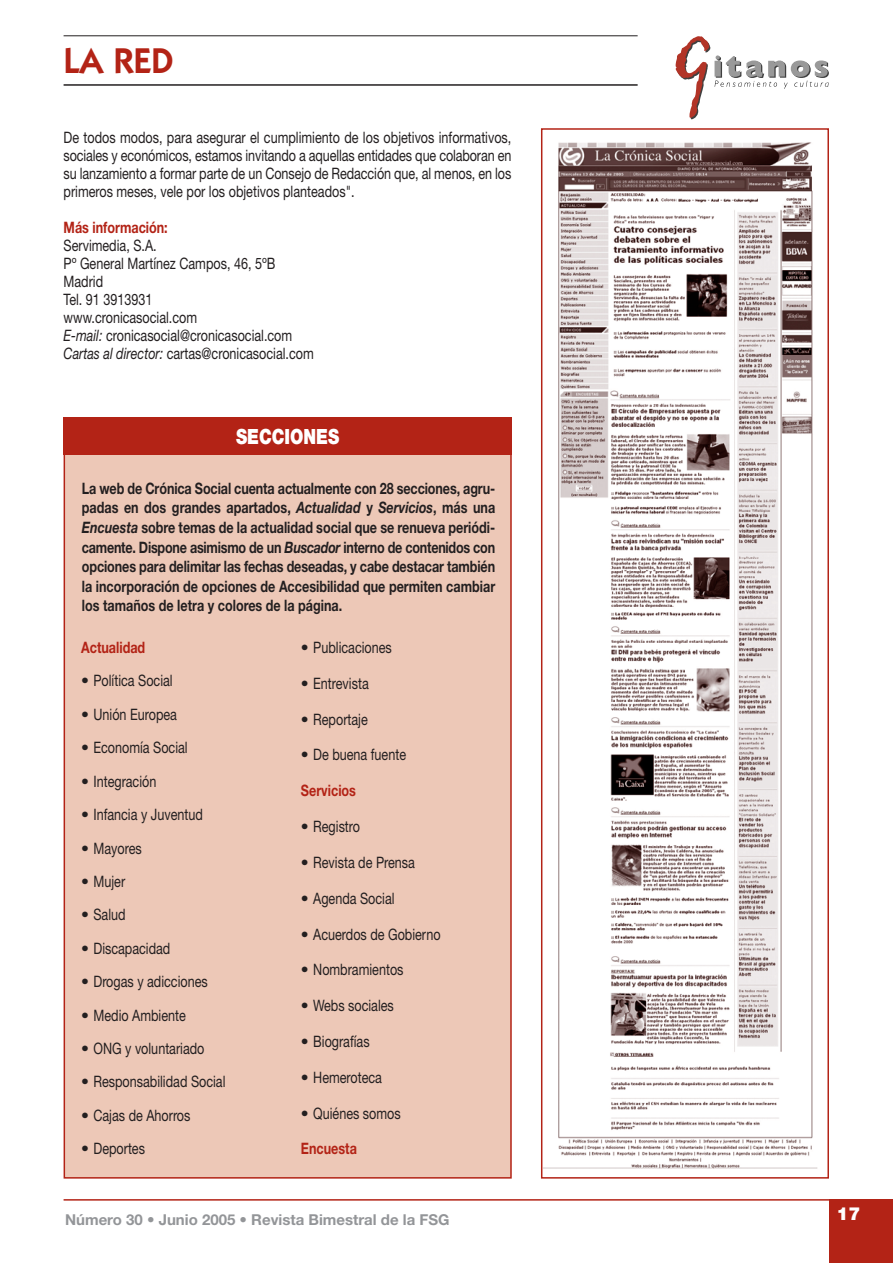
<style>
.page{position:relative;width:893px;height:1263px;background:#fff}
.page>*{position:absolute;margin:0;border:0;box-sizing:border-box;transform-origin:0 0}
.t1{font:600 36px "Itc Kabel";color:#b32316}
.t2{font:900 21px "Helvetica Neue";color:#fff;scale:.8 1}
.t3{font:900 18px "Helvetica Neue";color:#fff}
.t4{font:15.75px/18px "Helvetica Neue";color:#231f20;text-align:justify;scale:.8 1}
.t5{font:700 15.75px/19.6px "Helvetica Neue";color:#231f20;text-align:justify;scale:.8 1}
.t6{font:15.75px "Helvetica Neue";color:#231f20}
.t7{font:700 15.75px "Helvetica Neue";color:#b32316;scale:.8 1}
.t8{font:700 15px "Helvetica Neue";color:#939598}
.s1{font-style:italic}
</style>
<div class="page">
<div style="left:64px;top:427px;width:447px;height:751px;background:#edc8b7"></div>
<svg style="left:676px;top:36px;width:153px;height:83px"></svg>
<hr style="left:64px;top:84px;width:574px;height:2px;background:#231f20">
<hr style="left:64px;top:36px;width:574px;height:1px;background:#231f20">
<div style="left:829px;top:1200px;width:64px;height:63px;background:#b32316"></div>
<hr style="left:64px;top:1199px;width:829px;height:1px;background:#b32316">
<img style="left:544px;top:142px;width:274px;height:1027px">
<div style="left:541px;top:128px;width:288px;height:1050px;border:2px solid #b32316"></div>
<div style="left:64px;top:417px;width:448px;height:38px;background:#b32316"></div>
<h1 class="t1" style="left:64px;top:48px;width:111px">LA RED</h1>
<p class="t4" style="left:64px;top:129px;width:561px">De todos modos, para asegurar el cumplimiento de los objetivos informativos, sociales y económicos, estamos invitando a aquellas entidades que colaboran en su lanzamiento a formar parte de un Consejo de Redacción que, al menos, en los primeros meses, vele por los objetivos planteados".</p>
<p class="t7" style="left:64px;top:221px;width:132px">Más información:</p>
<p class="t4" style="left:64px;top:237px;width:314px;text-align:left">Servimedia, S.A.<br>Pº General Martínez Campos, 46, 5ºB<br>Madrid<br>Tel. 91 3913931<br>www.cronicasocial.com<br><span class="s1">E-mail:</span> cronicasocial@cronicasocial.com<br><span class="s1">Cartas al director:</span> cartas@cronicasocial.com</p>
<h2 class="t2" style="left:236px;top:429px;width:131px">SECCIONES</h2>
<p class="t5" style="left:82px;top:480px;width:518px">La web de Crónica Social cuenta actualmente con 28 secciones, agru&shy;padas en dos grandes apartados, <span class="s1">Actualidad</span> y <span class="s1">Servicios</span>, más una <span class="s1">Encuesta</span> sobre temas de la actualidad social que se renueva periódi&shy;camente. Dispone asimismo de un <span class="s1">Buscador</span> interno de contenidos con opciones para delimitar las fechas deseadas, y cabe destacar también la incorporación de opciones de Accesibilidad que permiten cambiar los tamaños de letra y colores de la página.</p>
<p class="t7" style="left:81px;top:642px;width:82px">Actualidad</p>
<p class="t6" style="left:81px;top:675px;width:93px">• Política Social</p>
<p class="t6" style="left:81px;top:709px;width:97px">• Unión Europea</p>
<p class="t6" style="left:81px;top:742px;width:108px">• Economía Social</p>
<p class="t6" style="left:81px;top:775px;width:77px">• Integración</p>
<p class="t6" style="left:81px;top:809px;width:123px">• Infancia y Juventud</p>
<p class="t6" style="left:81px;top:842px;width:62px">• Mayores</p>
<p class="t6" style="left:81px;top:876px;width:45px">• Mujer</p>
<p class="t6" style="left:81px;top:909px;width:46px">• Salud</p>
<p class="t6" style="left:81px;top:942px;width:91px">• Discapacidad</p>
<p class="t6" style="left:81px;top:976px;width:128px">• Drogas y adicciones</p>
<p class="t6" style="left:81px;top:1009px;width:106px">• Medio Ambiente</p>
<p class="t6" style="left:81px;top:1043px;width:125px">• ONG y voluntariado</p>
<p class="t6" style="left:81px;top:1076px;width:146px">• Responsabilidad Social</p>
<p class="t6" style="left:81px;top:1109px;width:111px">• Cajas de Ahorros</p>
<p class="t6" style="left:81px;top:1143px;width:65px">• Deportes</p>
<p class="t6" style="left:301px;top:642px;width:92px">• Publicaciones</p>
<p class="t6" style="left:301px;top:677px;width:69px">• Entrevista</p>
<p class="t6" style="left:301px;top:713px;width:68px">• Reportaje</p>
<p class="t6" style="left:301px;top:749px;width:107px">• De buena fuente</p>
<p class="t7" style="left:301px;top:785px;width:70px">Servicios</p>
<p class="t6" style="left:301px;top:821px;width:61px">• Registro</p>
<p class="t6" style="left:301px;top:856px;width:115px">• Revista de Prensa</p>
<p class="t6" style="left:301px;top:892px;width:95px">• Agenda Social</p>
<p class="t6" style="left:301px;top:928px;width:141px">• Acuerdos de Gobierno</p>
<p class="t6" style="left:301px;top:964px;width:104px">• Nombramientos</p>
<p class="t6" style="left:301px;top:1000px;width:94px">• Webs sociales</p>
<p class="t6" style="left:301px;top:1036px;width:70px">• Biografías</p>
<p class="t6" style="left:301px;top:1071px;width:83px">• Hemeroteca</p>
<p class="t6" style="left:301px;top:1107px;width:101px">• Quiénes somos</p>
<p class="t7" style="left:301px;top:1143px;width:71px">Encuesta</p>
<p class="t8" style="left:65px;top:1214px;width:386px">Número 30 • Junio 2005 • Revista Bimestral de la FSG</p>
<p class="t3" style="left:836px;top:1207px;width:26px">17</p>
</div>
